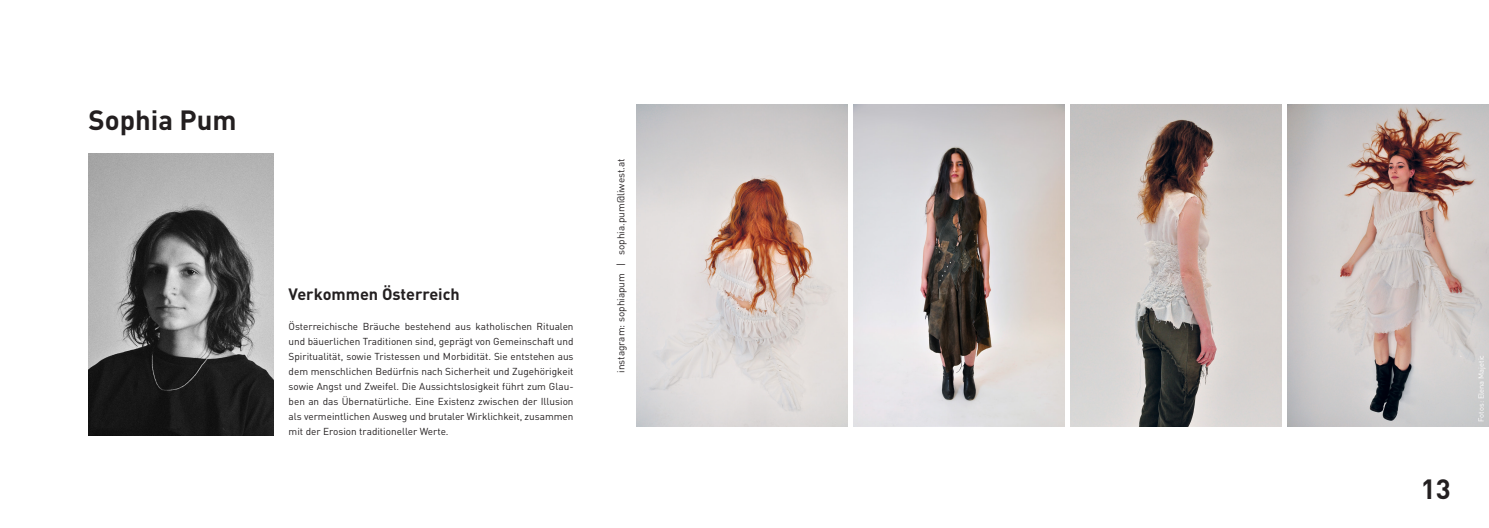
<style>
.page{position:relative;width:1489px;height:528px;background:#fff}
.page>*{position:absolute;margin:0;border:0;box-sizing:border-box;transform-origin:0 0}
.t1{font:700 27.5px "DIN";color:#231f20}
.t2{font:700 16.25px "DIN";color:#231f20}
.t3{font:10px/15px "DIN";color:#231f20;text-align:justify}
.t4{font:7.5px "DIN";color:#fff}
</style>
<div class="page">
<img style="left:89px;top:153px;width:184px;height:282px">
<img style="left:636px;top:104px;width:211px;height:323px">
<img style="left:853px;top:104px;width:211px;height:323px">
<img style="left:1070px;top:104px;width:210px;height:323px">
<img style="left:1287px;top:104px;width:201px;height:323px">
<h1 class="t1" style="left:89px;top:103px;width:149px">Sophia Pum</h1>
<h2 class="t2" style="left:288px;top:284px;width:173px">Verkommen Österreich</h2>
<p class="t3" style="left:288px;top:319px;width:286px">Österreichische Bräuche bestehend aus katholischen Ritualen und bäuerlichen Traditionen sind, geprägt von Gemeinschaft und Spiritualität, sowie Tristessen und Morbidität. Sie entstehen aus dem menschlichen Bedürfnis nach Sicherheit und Zugehörigkeit sowie Angst und Zweifel. Die Aussichtslosigkeit führt zum Glau&shy;ben an das Übernatürliche. Eine Existenz zwischen der Illusion als vermeintlichen Ausweg und brutaler Wirklichkeit, zusammen mit der Erosion traditioneller Werte.</p>
<p class="t3" style="left:613px;top:373px;width:215px;rotate:-90deg">instagram: sophiapum | sophia.pum@liwest.at</p>
<h1 class="t1" style="left:1420px;top:471px;width:31px">13</h1>
<p class="t4" style="left:1476px;top:422px;width:68px;rotate:-90deg">Fotos: Elena Majetic</p>
</div>
